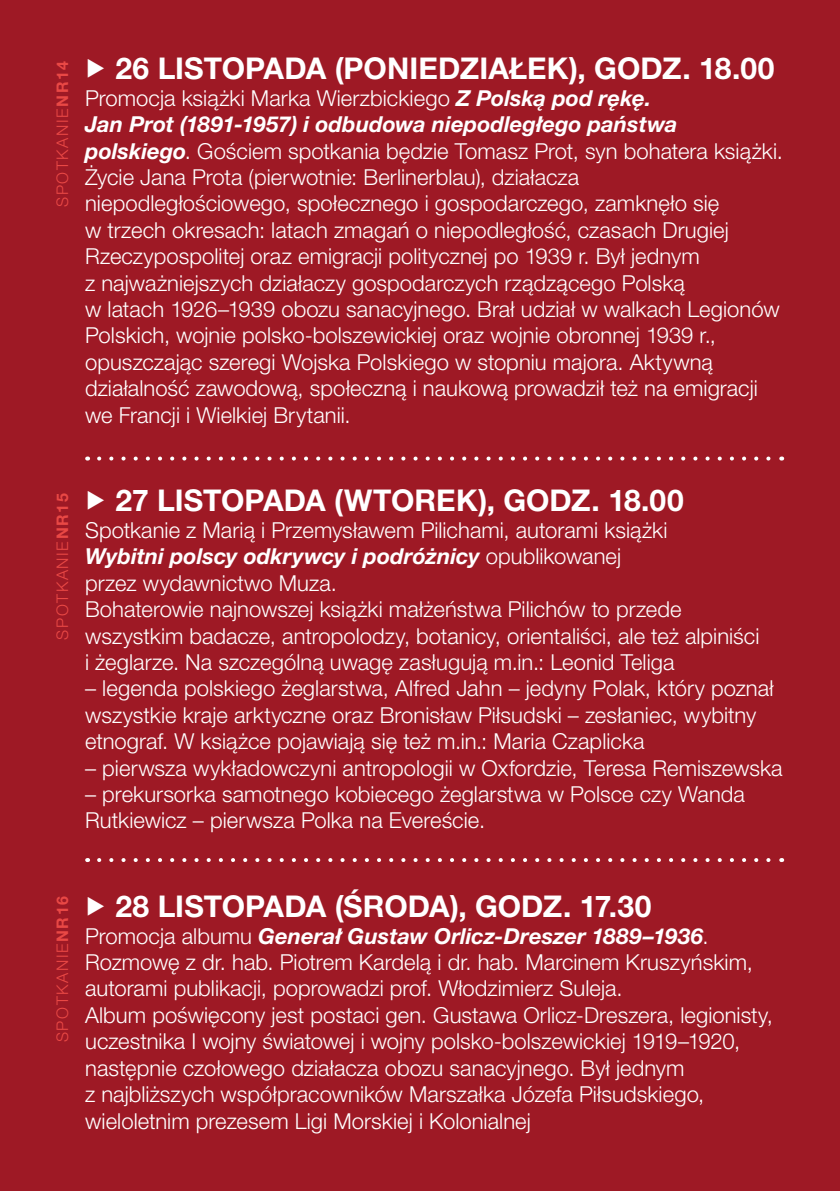
<style>
.page{position:relative;width:840px;height:1191px;background:#fff}
.page>*{position:absolute;margin:0;border:0;box-sizing:border-box;transform-origin:0 0}
.t1{font:700 30px "Helvetica Neue LT Pro";color:#fff}
.t2{font:300 22px/26.4px "Helvetica Neue LT Pro";color:#fff}
.t3{font:300 16px "Helvetica Neue LT Pro";letter-spacing:.1em;color:#e94845}
.s1{font-weight:700}
.s2{font-family:"Bosch Sans"}
.s3{font-weight:700;font-style:italic}
</style>
<div class="page">
<div style="left:0;top:0;width:839px;height:1191px;background:#9e1925"></div>
<svg style="left:99px;top:456px;width:672px;height:4px"></svg>
<svg style="left:99px;top:858px;width:672px;height:4px"></svg>
<p class="t3" style="left:53px;top:207px;width:148px;rotate:-90deg">SPOTKANIE<span class="s1">NR14</span></p>
<h1 class="t1" style="left:85px;top:50px;width:690px"><span class="s2">▶</span> 26 LISTOPADA (PONIEDZIAŁEK), GODZ. 18.00</h1>
<p class="t2" style="left:85px;top:84px;width:698px">Promocja książki Marka Wierzbickiego <span class="s3">Z Polską pod rękę.<br>Jan Prot (1891-1957) i odbudowa niepodległego państwa polskiego</span>. Gościem spotkania będzie Tomasz Prot, syn bohatera książki.<br>Życie Jana Prota (pierwotnie: Berlinerblau), działacza niepodległościowego, społecznego i gospodarczego, zamknęło się<br>w trzech okresach: latach zmagań o niepodległość, czasach Drugiej Rzeczypospolitej oraz emigracji politycznej po 1939 r. Był jednym<br>z najważniejszych działaczy gospodarczych rządzącego Polską<br>w latach 1926–1939 obozu sanacyjnego. Brał udział w walkach Legionów Polskich, wojnie polsko-bolszewickiej oraz wojnie obronnej 1939 r., opuszczając szeregi Wojska Polskiego w stopniu majora. Aktywną działalność zawodową, społeczną i naukową prowadził też na emigracji we Francji i Wielkiej Brytanii.</p>
<p class="t3" style="left:53px;top:639px;width:148px;rotate:-90deg">SPOTKANIE<span class="s1">NR15</span></p>
<h1 class="t1" style="left:85px;top:482px;width:599px"><span class="s2">▶</span> 27 LISTOPADA (WTOREK), GODZ. 18.00</h1>
<p class="t2" style="left:85px;top:516px;width:675px">Spotkanie z Marią i Przemysławem Pilichami, autorami książki<br><span class="s3">Wybitni polscy odkrywcy i podróżnicy</span> opublikowanej<br>przez wydawnictwo Muza.<br>Bohaterowie najnowszej książki małżeństwa Pilichów to przede wszystkim badacze, antropolodzy, botanicy, orientaliści, ale też alpiniści i żeglarze. Na szczególną uwagę zasługują m.in.: Leonid Teliga</p>
<p class="t2" style="left:85px;top:675px;width:689px">– legenda polskiego żeglarstwa, Alfred Jahn – jedyny Polak, który poznał wszystkie kraje arktyczne oraz Bronisław Piłsudski – zesłaniec, wybitny etnograf. W książce pojawiają się też m.in.: Maria Czaplicka</p>
<p class="t2" style="left:85px;top:754px;width:698px">– pierwsza wykładowczyni antropologii w Oxfordzie, Teresa Remiszewska</p>
<p class="t2" style="left:85px;top:780px;width:661px">– prekursorka samotnego kobiecego żeglarstwa w Polsce czy Wanda<br>Rutkiewicz – pierwsza Polka na Evereście.</p>
<p class="t3" style="left:53px;top:1042px;width:148px;rotate:-90deg">SPOTKANIE<span class="s1">NR16</span></p>
<h1 class="t1" style="left:85px;top:888px;width:567px"><span class="s2">▶</span> 28 LISTOPADA (ŚRODA), GODZ. 17.30</h1>
<p class="t2" style="left:85px;top:922px;width:689px">Promocja albumu <span class="s3">Generał Gustaw Orlicz-Dreszer 1889–1936</span>.<br>Rozmowę z dr. hab. Piotrem Kardelą i dr. hab. Marcinem Kruszyńskim, autorami publikacji, poprowadzi prof. Włodzimierz Suleja.<br>Album poświęcony jest postaci gen. Gustawa Orlicz-Dreszera, legionisty, uczestnika I wojny światowej i wojny polsko-bolszewickiej 1919–1920, następnie czołowego działacza obozu sanacyjnego. Był jednym<br>z najbliższych współpracowników Marszałka Józefa Piłsudskiego, wieloletnim prezesem Ligi Morskiej i Kolonialnej</p>
</div>
